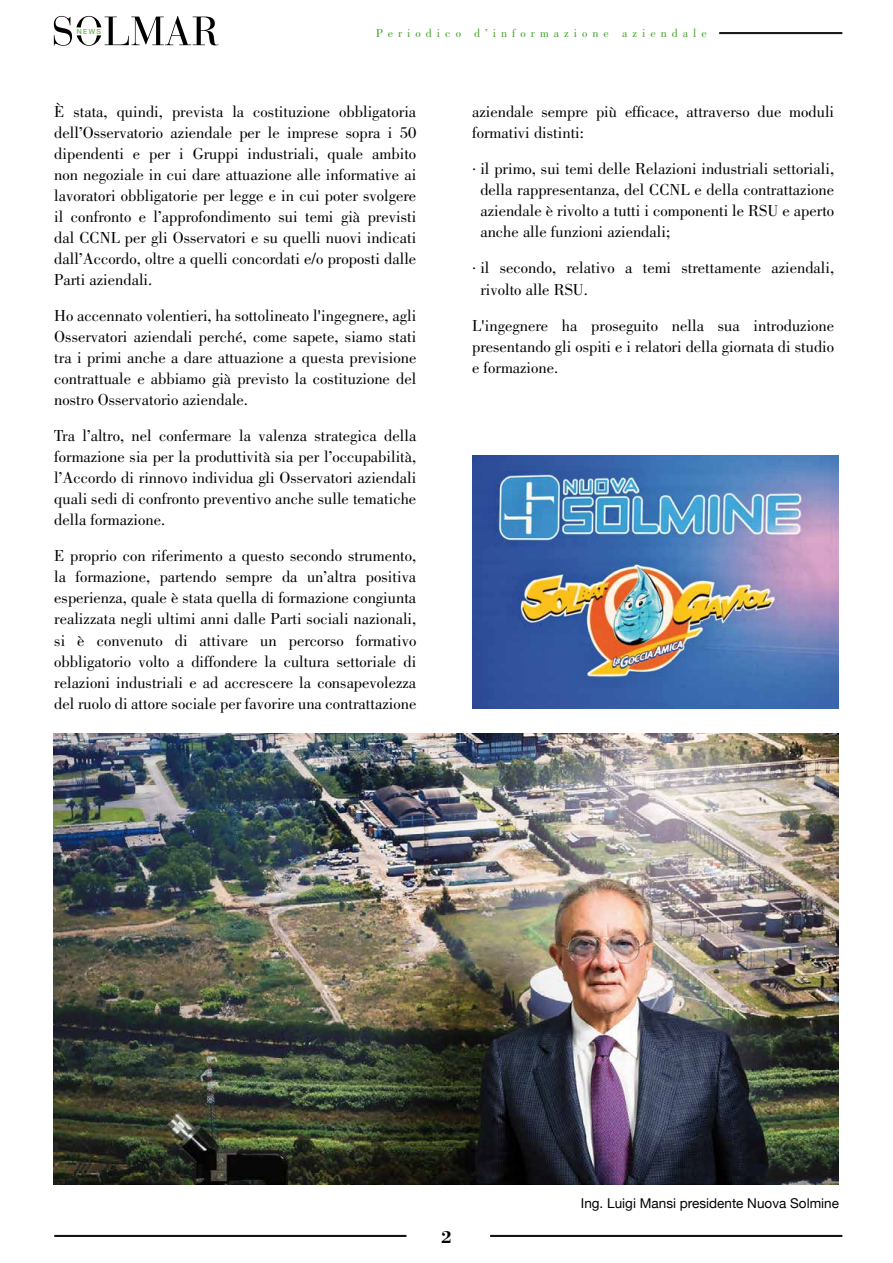
<style>
.page{position:relative;width:893px;height:1263px;background:#fff}
.page>*{position:absolute;margin:0;border:0;box-sizing:border-box;transform-origin:0 0}
.t1{font:700 18px "Bodoni";color:#000}
.t2{font:16.5px/21px "Bodoni";color:#000;text-align:justify}
.t3{font:13.5px "Helvetica Neue";color:#000}
.t4{font:12px "Bodoni";letter-spacing:.42em;color:#44a12b}
.t5{font:6.9px "Helvetica Neue";color:#44a12b}
</style>
<div class="page">
<hr style="left:719px;top:33px;width:123px;height:1px;background:#000">
<hr style="left:719px;top:32px;width:123px;height:1px;background:#000">
<hr style="left:54px;top:1236px;width:352px;height:1px;background:#000">
<hr style="left:54px;top:1235px;width:352px;height:1px;background:#000">
<hr style="left:490px;top:1236px;width:352px;height:1px;background:#000">
<hr style="left:490px;top:1235px;width:352px;height:1px;background:#000">
<svg style="left:54px;top:16px;width:164px;height:30px"></svg>
<img style="left:54px;top:733px;width:785px;height:451px">
<img style="left:472px;top:455px;width:367px;height:253px">
<p class="t5" style="left:77px;top:27px;width:26px">NEWS</p>
<p class="t4" style="left:376px;top:26px;width:332px">Periodico d’informazione aziendale</p>
<p class="t2" style="left:54px;top:101px;width:364px">È stata, quindi, prevista la costituzione obbligatoria dell’Osservatorio aziendale per le imprese sopra i 50 dipendenti e per i Gruppi industriali, quale ambito non negoziale in cui dare attuazione alle informative ai lavoratori obbligatorie per legge e in cui poter svolgere il confronto e l’approfondimento sui temi già previsti dal CCNL per gli Osservatori e su quelli nuovi indicati dall’Accordo, oltre a quelli concordati e/o proposti dalle Parti aziendali.</p>
<p class="t2" style="left:54px;top:305px;width:364px">Ho accennato volentieri, ha sottolineato l'ingegnere, agli Osservatori aziendali perché, come sapete, siamo stati tra i primi anche a dare attuazione a questa previsione contrattuale e abbiamo già previsto la costituzione del nostro Osservatorio aziendale.</p>
<p class="t2" style="left:54px;top:425px;width:364px">Tra l’altro, nel confermare la valenza strategica della formazione sia per la produttività sia per l’occupabilità, l’Accordo di rinnovo individua gli Osservatori aziendali quali sedi di confronto preventivo anche sulle tematiche della formazione.</p>
<p class="t2" style="left:54px;top:545px;width:364px">E proprio con riferimento a questo secondo strumento, la formazione, partendo sempre da un’altra positiva esperienza, quale è stata quella di formazione congiunta realizzata negli ultimi anni dalle Parti sociali nazionali, si è convenuto di attivare un percorso formativo obbligatorio volto a diffondere la cultura settoriale di relazioni industriali e ad accrescere la consapevolezza del ruolo di attore sociale per favorire una contrattazione</p>
<p class="t2" style="left:472px;top:102px;width:364px">aziendale sempre più efficace, attraverso due moduli formativi distinti:</p>
<p class="t2" style="left:480px;top:159px;width:355px;text-indent:-8px">. il primo, sui temi delle Relazioni industriali settoriali, della rappresentanza, del CCNL e della contrattazione aziendale è rivolto a tutti i componenti le RSU e aperto anche alle funzioni aziendali;</p>
<p class="t2" style="left:480px;top:258px;width:355px;text-indent:-8px">. il secondo, relativo a temi strettamente aziendali, rivolto alle RSU.</p>
<p class="t2" style="left:472px;top:315px;width:364px">L'ingegnere ha proseguito nella sua introduzione presentando gli ospiti e i relatori della giornata di studio e formazione.</p>
<p class="t1" style="left:441px;top:1226px;width:12px">2</p>
<p class="t3" style="left:581px;top:1193px;width:260px">Ing. Luigi Mansi presidente Nuova Solmine</p>
</div>
